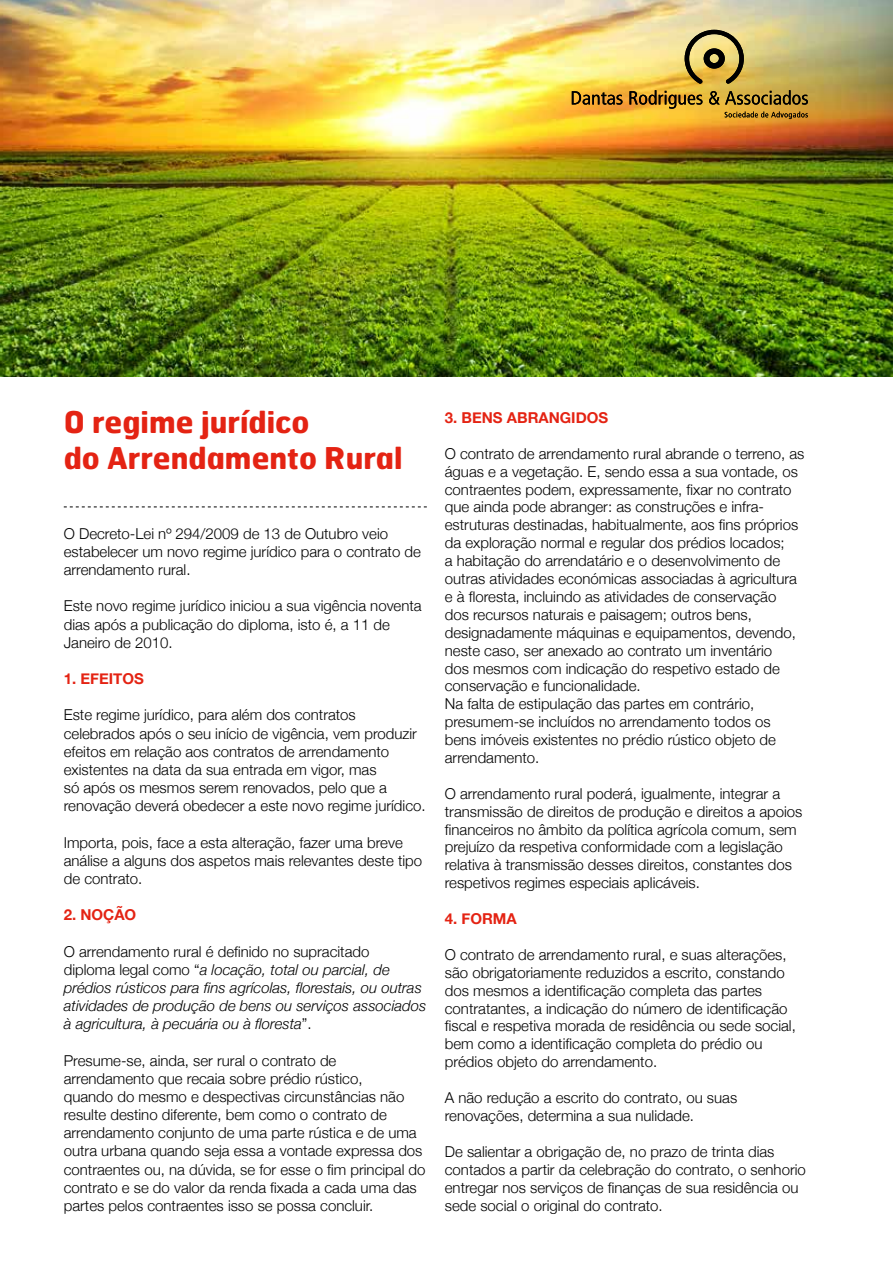
<style>
.page{position:relative;width:893px;height:1263px;background:#fff}
.page>*{position:absolute;margin:0;border:0;box-sizing:border-box;transform-origin:0 0}
.t1{font:700 30px/36.2px "Hermes";color:#e42313}
.t2{font:300 15px/17.9px "Helvetica Neue";color:#000}
.t3{font:italic 300 15px/18.1px "Helvetica Neue";color:#000}
.t4{font:700 15px "Helvetica Neue";color:#e42313}
.s1{font-style:normal}
</style>
<div class="page">
<img style="left:0;top:0;width:893px;height:376px">
<svg style="left:64px;top:506px;width:363px;height:1px"></svg>
<svg style="left:572px;top:91px;width:50px;height:14px"></svg>
<svg style="left:629px;top:90px;width:73px;height:19px"></svg>
<svg style="left:709px;top:90px;width:99px;height:15px"></svg>
<svg style="left:725px;top:112px;width:83px;height:7px"></svg>
<svg style="left:685px;top:30px;width:59px;height:54px"></svg>
<h1 class="t1" style="left:64px;top:403px;width:340px">O regime jurídico<br>do Arrendamento Rural</h1>
<p class="t2" style="left:64px;top:523px;width:359px">O Decreto-Lei nº 294/2009 de 13 de Outubro veio estabelecer um novo regime jurídico para o contrato de arrendamento rural.</p>
<p class="t2" style="left:64px;top:596px;width:359px">Este novo regime jurídico iniciou a sua vigência noventa dias após a publicação do diploma, isto é, a 11 de<br>Janeiro de 2010.</p>
<p class="t4" style="left:64px;top:667px;width:82px">1. EFEITOS</p>
<p class="t2" style="left:64px;top:705px;width:363px">Este regime jurídico, para além dos contratos celebrados após o seu início de vigência, vem produzir efeitos em relação aos contratos de arrendamento existentes na data da sua entrada em vigor, mas<br>só após os mesmos serem renovados, pelo que a renovação deverá obedecer a este novo regime jurídico.</p>
<p class="t2" style="left:64px;top:832px;width:360px">Importa, pois, face a esta alteração, fazer uma breve análise a alguns dos aspetos mais relevantes deste tipo de contrato.</p>
<p class="t4" style="left:64px;top:903px;width:74px">2. NOÇÃO</p>
<p class="t3" style="left:64px;top:941px;width:364px"><span class="s1">O arrendamento rural é definido no supracitado<br>diploma legal como “</span>a locação, total ou parcial, de prédios rústicos para fins agrícolas, florestais, ou outras atividades de produção de bens ou serviços associados à agricultura, à pecuária ou à floresta<span class="s1">”.</span></p>
<p class="t2" style="left:64px;top:1050px;width:363px">Presume-se, ainda, ser rural o contrato de arrendamento que recaia sobre prédio rústico,<br>quando do mesmo e despectivas circunstâncias não resulte destino diferente, bem como o contrato de arrendamento conjunto de uma parte rústica e de uma outra urbana quando seja essa a vontade expressa dos contraentes ou, na dúvida, se for esse o fim principal do contrato e se do valor da renda fixada a cada uma das partes pelos contraentes isso se possa concluir.</p>
<p class="t4" style="left:445px;top:406px;width:165px">3. BENS ABRANGIDOS</p>
<p class="t2" style="left:445px;top:443px;width:361px">O contrato de arrendamento rural abrande o terreno, as águas e a vegetação. E, sendo essa a sua vontade, os contraentes podem, expressamente, fixar no contrato que ainda pode abranger: as construções e infra&shy;estruturas destinadas, habitualmente, aos fins próprios da exploração normal e regular dos prédios locados;<br>a habitação do arrendatário e o desenvolvimento de outras atividades económicas associadas à agricultura e à floresta, incluindo as atividades de conservação<br>dos recursos naturais e paisagem; outros bens, designadamente máquinas e equipamentos, devendo, neste caso, ser anexado ao contrato um inventário<br>dos mesmos com indicação do respetivo estado de conservação e funcionalidade.<br>Na falta de estipulação das partes em contrário, presumem-se incluídos no arrendamento todos os bens imóveis existentes no prédio rústico objeto de arrendamento.</p>
<p class="t2" style="left:445px;top:783px;width:359px">O arrendamento rural poderá, igualmente, integrar a transmissão de direitos de produção e direitos a apoios financeiros no âmbito da política agrícola comum, sem prejuízo da respetiva conformidade com a legislação relativa à transmissão desses direitos, constantes dos respetivos regimes especiais aplicáveis.</p>
<p class="t4" style="left:445px;top:907px;width:73px">4. FORMA</p>
<p class="t2" style="left:445px;top:944px;width:352px">O contrato de arrendamento rural, e suas alterações, são obrigatoriamente reduzidos a escrito, constando dos mesmos a identificação completa das partes contratantes, a indicação do número de identificação fiscal e respetiva morada de residência ou sede social, bem como a identificação completa do prédio ou prédios objeto do arrendamento.</p>
<p class="t2" style="left:445px;top:1088px;width:294px">A não redução a escrito do contrato, ou suas renovações, determina a sua nulidade.</p>
<p class="t2" style="left:445px;top:1141px;width:362px">De salientar a obrigação de, no prazo de trinta dias contados a partir da celebração do contrato, o senhorio entregar nos serviços de finanças de sua residência ou sede social o original do contrato.</p>
</div>
